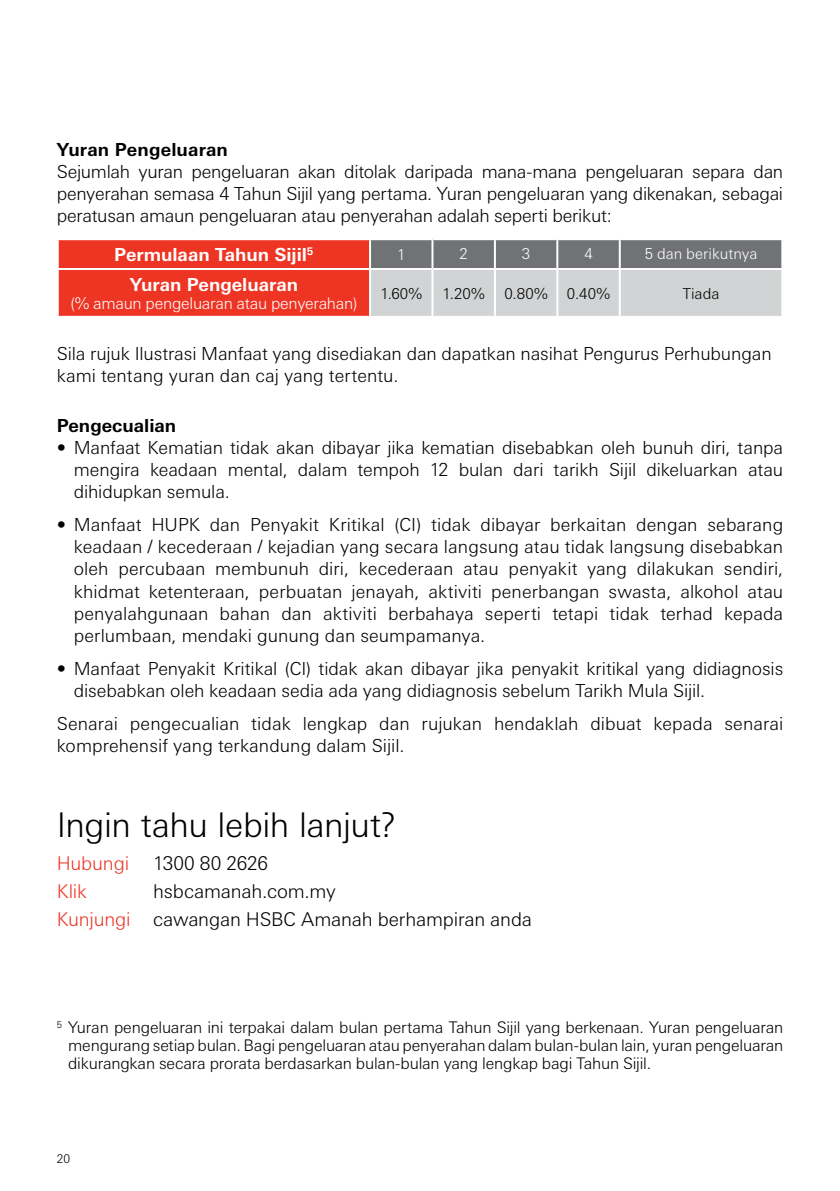
<style>
.page{position:relative;width:840px;height:1191px;background:#fff}
.page>*{position:absolute;margin:0;border:0;box-sizing:border-box;transform-origin:0 0}
.t1{font:300 34px "Univers Nextfor HSBC";letter-spacing:-.015em;color:#000}
.t2{font:300 19px/28px "Univers Nextfor HSBC";letter-spacing:-.01em;color:#000}
.t3{font:300 19px "Univers Nextfor HSBC";letter-spacing:-.01em;color:#ee3524}
.t4{font:300 18px/22px "Univers Nextfor HSBC";letter-spacing:-.005em;color:#000;text-align:justify}
.t5{font:700 18px "Univers Nextfor HSBC";letter-spacing:-.005em;color:#fff}
.t6{font:700 18px "Univers Nextfor HSBC";letter-spacing:.005em;color:#000}
.t7{font:300 16px/18px "Univers Nextfor HSBC";letter-spacing:-.015em;color:#000;text-align:justify}
.t8{font:300 16px "Univers Nextfor HSBC";letter-spacing:-.02em;color:#fff}
.t9{font:300 15px "Univers Nextfor HSBC";color:#000}
.t10{font:300 15px "Univers Nextfor HSBC";color:#fff}
.t11{font:300 12px "Univers Nextfor HSBC";color:#000}
.s1{color:#ee3524}
</style>
<div class="page">
<div style="left:58px;top:239px;width:312px;height:30px;background:#ee3524"></div>
<div style="left:58px;top:269px;width:312px;height:48px;background:#ee3524"></div>
<svg style="left:371px;top:240px;width:409px;height:76px;background:#adafb1"></svg>
<hr style="left:57px;top:238px;width:313px;height:2px;background:#fff">
<hr style="left:57px;top:240px;width:2px;height:28px;background:#fff">
<hr style="left:369px;top:240px;width:2px;height:28px;background:#fff">
<hr style="left:431px;top:240px;width:2px;height:28px;background:#fff">
<hr style="left:493px;top:240px;width:2px;height:28px;background:#fff">
<hr style="left:556px;top:240px;width:2px;height:28px;background:#fff">
<hr style="left:618px;top:240px;width:2px;height:28px;background:#fff">
<hr style="left:57px;top:268px;width:313px;height:2px;background:#fff">
<hr style="left:57px;top:270px;width:2px;height:46px;background:#fff">
<hr style="left:57px;top:316px;width:313px;height:2px;background:#fff">
<hr style="left:370px;top:268px;width:62px;height:2px;background:#fff">
<hr style="left:369px;top:270px;width:2px;height:46px;background:#fff">
<hr style="left:432px;top:268px;width:62px;height:2px;background:#fff">
<hr style="left:431px;top:270px;width:2px;height:46px;background:#fff">
<hr style="left:494px;top:268px;width:63px;height:2px;background:#fff">
<hr style="left:493px;top:270px;width:2px;height:46px;background:#fff">
<hr style="left:557px;top:268px;width:62px;height:2px;background:#fff">
<hr style="left:556px;top:270px;width:2px;height:46px;background:#fff">
<hr style="left:619px;top:268px;width:163px;height:2px;background:#fff">
<hr style="left:618px;top:270px;width:2px;height:46px;background:#fff">
<p class="t6" style="left:57px;top:136px;width:173px">Yuran Pengeluaran</p>
<p class="t4" style="left:57px;top:159px;width:727px">Sejumlah yuran pengeluaran akan ditolak daripada mana-mana pengeluaran separa dan penyerahan semasa 4 Tahun Sijil yang pertama. Yuran pengeluaran yang dikenakan, sebagai peratusan amaun pengeluaran atau penyerahan adalah seperti berikut:</p>
<p class="t5" style="left:114px;top:242px;width:201px">Permulaan Tahun Sijil<sup>5</sup></p>
<p class="t10" style="left:397px;top:244px;width:10px">1</p>
<p class="t10" style="left:459px;top:243px;width:10px">2</p>
<p class="t10" style="left:521px;top:243px;width:10px">3</p>
<p class="t10" style="left:584px;top:243px;width:10px">4</p>
<p class="t10" style="left:644px;top:243px;width:114px">5 dan berikutnya</p>
<p class="t5" style="left:130px;top:272px;width:170px">Yuran Pengeluaran</p>
<p class="t8" style="left:70px;top:292px;width:288px">(% amaun pengeluaran atau penyerahan)</p>
<p class="t9" style="left:380px;top:283px;width:43px">1.60%</p>
<p class="t9" style="left:442px;top:283px;width:44px">1.20%</p>
<p class="t9" style="left:504px;top:283px;width:45px">0.80%</p>
<p class="t9" style="left:566px;top:283px;width:45px">0.40%</p>
<p class="t9" style="left:682px;top:283px;width:38px">Tiada</p>
<p class="t4" style="left:57px;top:341px;width:716px">Sila rujuk Ilustrasi Manfaat yang disediakan dan dapatkan nasihat Pengurus Perhubungan kami tentang yuran dan caj yang tertentu.</p>
<p class="t6" style="left:57px;top:413px;width:121px">Pengecualian</p>
<p class="t4" style="left:74px;top:435px;width:710px;text-indent:-17px">• Manfaat Kematian tidak akan dibayar jika kematian disebabkan oleh bunuh diri, tanpa mengira keadaan mental, dalam tempoh 12 bulan dari tarikh Sijil dikeluarkan atau dihidupkan semula.</p>
<p class="t4" style="left:74px;top:513px;width:710px;text-indent:-17px">• Manfaat HUPK dan Penyakit Kritikal (CI) tidak dibayar berkaitan dengan sebarang keadaan / kecederaan / kejadian yang secara langsung atau tidak langsung disebabkan oleh percubaan membunuh diri, kecederaan atau penyakit yang dilakukan sendiri, khidmat ketenteraan, perbuatan jenayah, aktiviti penerbangan swasta, alkohol atau penyalahgunaan bahan dan aktiviti berbahaya seperti tetapi tidak terhad kepada perlumbaan, mendaki gunung dan seumpamanya.</p>
<p class="t4" style="left:74px;top:656px;width:710px;text-indent:-17px">• Manfaat Penyakit Kritikal (CI) tidak akan dibayar jika penyakit kritikal yang didiagnosis disebabkan oleh keadaan sedia ada yang didiagnosis sebelum Tarikh Mula Sijil.</p>
<p class="t4" style="left:57px;top:711px;width:727px">Senarai pengecualian tidak lengkap dan rujukan hendaklah dibuat kepada senarai komprehensif yang terkandung dalam Sijil.</p>
<h1 class="t1" style="left:57px;top:801px;width:340px">Ingin tahu lebih lanjut?</h1>
<p class="t3" style="left:57px;top:849px;width:74px">Hubungi</p>
<p class="t2" style="left:153px;top:847px;width:116px">1300 80 2626</p>
<p class="t3" style="left:57px;top:877px;width:32px">Klik</p>
<p class="t2" style="left:57px;top:875px;width:476px;text-indent:96px">hsbcamanah.com.my<br><span class="s1">Kunjungi</span> cawangan HSBC Amanah berhampiran anda</p>
<p class="t7" style="left:68px;top:1017px;width:716px;text-indent:-11px"><sup>5</sup> Yuran pengeluaran ini terpakai dalam bulan pertama Tahun Sijil yang berkenaan. Yuran pengeluaran mengurang setiap bulan. Bagi pengeluaran atau penyerahan dalam bulan-bulan lain, yuran pengeluaran dikurangkan secara prorata berdasarkan bulan-bulan yang lengkap bagi Tahun Sijil.</p>
<p class="t11" style="left:57px;top:1149px;width:15px">20</p>
</div>
